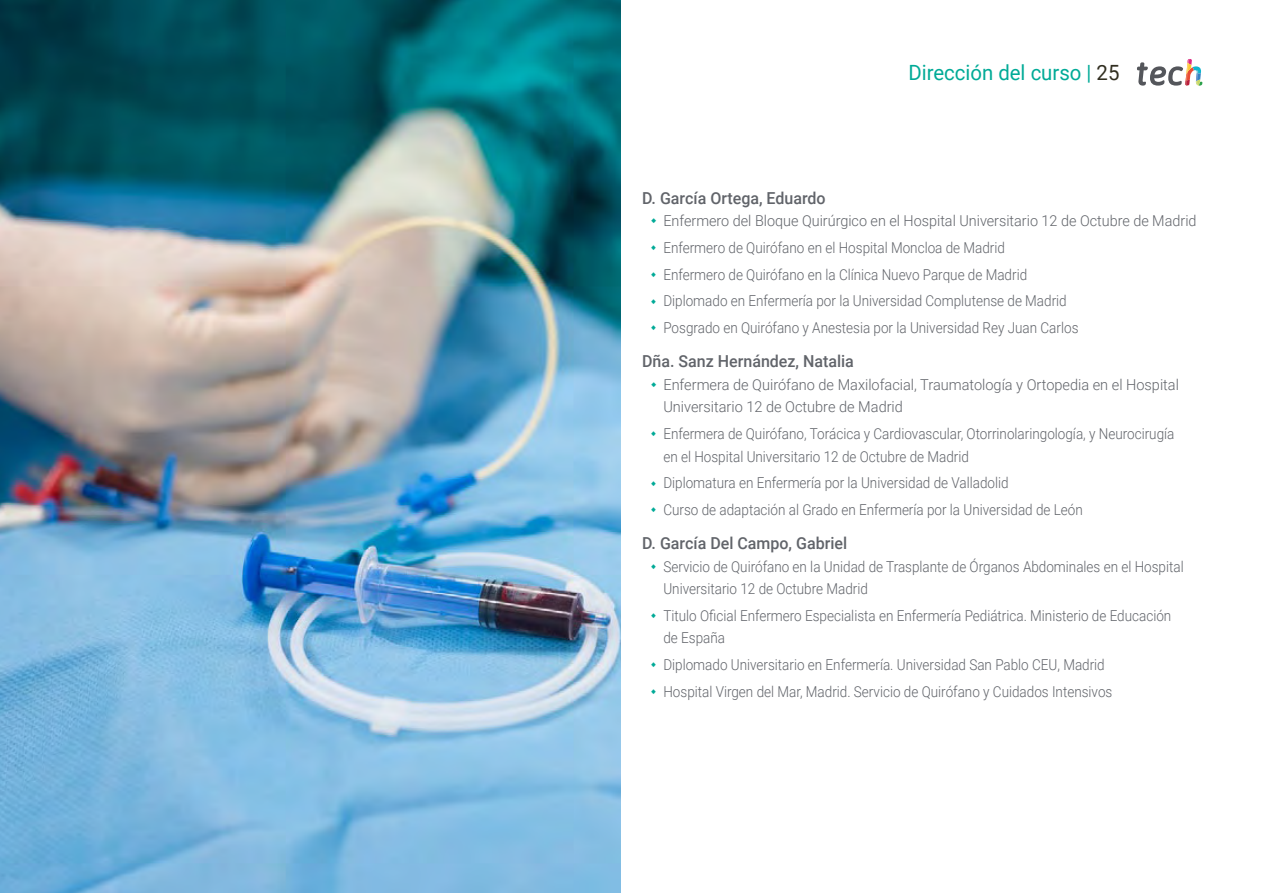
<style>
.page{position:relative;width:1263px;height:893px;background:#fff}
.page>*{position:absolute;margin:0;border:0;box-sizing:border-box;transform-origin:0 0}
.t1{font:21px "Roboto";color:#00aa97}
.t2{font:500 16.5px "Roboto";color:#61646a}
.t3{font:300 15px/22.5px "Roboto";color:#61646a;scale:.9 1}
.t4{font:300 15px/26.7px "Roboto";color:#61646a;scale:.96 1}
.t5{font:300 15px/22.5px "Roboto";color:#61646a}
.s1{color:#312e20}
</style>
<div class="page">
<svg style="left:1137px;top:59px;width:65px;height:27px"></svg>
<img style="left:0;top:0;width:621px;height:893px">
<h1 class="t1" style="left:908px;top:57px;width:213px">Dirección del curso | <span class="s1">25</span></h1>
<p class="t2" style="left:642px;top:186px;width:185px">D. García Ortega, Eduardo</p>
<p class="t4" style="left:663px;top:207px;width:557px">Enfermero del Bloque Quirúrgico en el Hospital Universitario 12 de Octubre de Madrid Enfermero de Quirófano en el Hospital Moncloa de Madrid<br>Enfermero de Quirófano en la Clínica Nuevo Parque de Madrid<br>Diplomado en Enfermería por la Universidad Complutense de Madrid<br>Posgrado en Quirófano y Anestesia por la Universidad Rey Juan Carlos</p>
<p class="t2" style="left:642px;top:350px;width:213px">Dña. Sanz Hernández, Natalia</p>
<p class="t5" style="left:663px;top:373px;width:517px">Enfermera de Quirófano de Maxilofacial, Traumatología y Ortopedia en el Hospital<br>Universitario 12 de Octubre de Madrid</p>
<p class="t3" style="left:663px;top:422px;width:569px">Enfermera de Quirófano, Torácica y Cardiovascular, Otorrinolaringología, y Neurocirugía en el Hospital Universitario 12 de Octubre de Madrid</p>
<p class="t3" style="left:663px;top:469px;width:468px;line-height:26.7px">Diplomatura en Enfermería por la Universidad de Valladolid<br>Curso de adaptación al Grado en Enfermería por la Universidad de León</p>
<p class="t2" style="left:642px;top:532px;width:206px">D. García Del Campo, Gabriel</p>
<p class="t3" style="left:663px;top:554px;width:580px">Servicio de Quirófano en la Unidad de Trasplante de Órganos Abdominales en el Hospital<br>Universitario 12 de Octubre Madrid</p>
<p class="t3" style="left:663px;top:604px;width:566px">Titulo Oficial Enfermero Especialista en Enfermería Pediátrica. Ministerio de Educación de España</p>
<p class="t3" style="left:663px;top:651px;width:500px;line-height:26.7px">Diplomado Universitario en Enfermería. Universidad San Pablo CEU, Madrid<br>Hospital Virgen del Mar, Madrid. Servicio de Quirófano y Cuidados Intensivos</p>
</div>
